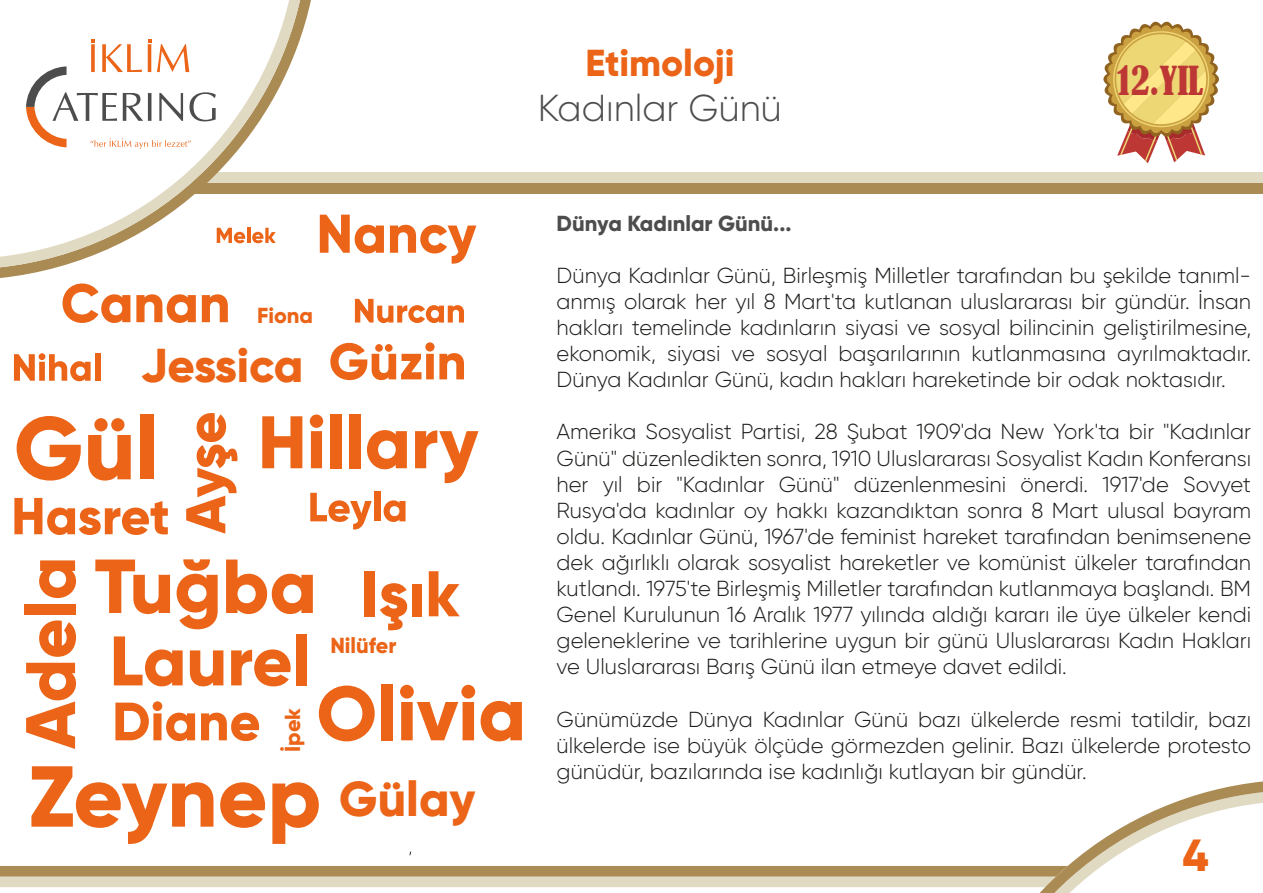
<style>
.page{position:relative;width:1263px;height:893px;background:#fff}
.page>*{position:absolute;margin:0;border:0;box-sizing:border-box;transform-origin:0 0}
.t1{font:800 88.65px "Gilroy";color:#eb6417}
.t2{font:800 86.25px "Gilroy";color:#eb6417}
.t3{font:800 76.65px "Gilroy";color:#eb6417}
.t4{font:800 74.25px "Gilroy";color:#eb6417}
.t5{font:800 69.9px "Gilroy";color:#eb6417}
.t6{font:800 64.5px "Gilroy";color:#eb6417}
.t7{font:800 54.45px "Gilroy";color:#eb6417}
.t8{font:800 53.85px "Gilroy";color:#eb6417}
.t9{font:800 49.05px "Gilroy";color:#eb6417}
.t10{font:800 47.55px "Gilroy";letter-spacing:-.01em;color:#eb6417}
.t11{font:800 45px "Gilroy";color:#eb6417}
.t12{font:300 37.5px "Gilroy";color:#4e4d4e}
.t13{font:800 37.5px "Gilroy";color:#eb6417}
.t14{font:condensed 37.5px "Bernard";color:#bd3835}
.t15{font:300 21.75px/26.1px "Gilroy";color:#1d1d1b;text-align:justify}
.t16{font:800 21.75px "Gilroy";color:#4e4d4e}
.t17{font:800 21.75px "Gilroy";color:#eb6417}
</style>
<div class="page">
<svg style="left:1103px;top:22px;width:116px;height:141px"></svg>
<svg style="left:0;top:781px;width:1263px;height:112px"></svg>
<div style="left:191px;top:172px;width:1072px;height:11px;background:#e0dac2"></div>
<div style="left:191px;top:183px;width:1072px;height:11px;background:#ab8b54"></div>
<svg style="left:0;top:0;width:311px;height:278px"></svg>
<svg style="left:0;top:0;width:300px;height:267px"></svg>
<svg style="left:310px;top:493px;width:62px;height:37px"></svg>
<div style="left:374px;top:492px;width:6px;height:29px;background:#eb6417"></div>
<svg style="left:384px;top:500px;width:21px;height:22px"></svg>
<svg style="left:63px;top:283px;width:67px;height:40px"></svg>
<svg style="left:136px;top:294px;width:60px;height:29px"></svg>
<svg style="left:202px;top:294px;width:26px;height:28px"></svg>
<svg style="left:355px;top:299px;width:109px;height:24px"></svg>
<svg style="left:0;top:39px;width:276px;height:218px"></svg>
<svg style="left:14px;top:353px;width:77px;height:28px"></svg>
<div style="left:95px;top:353px;width:5px;height:28px;background:#eb6417"></div>
<svg style="left:14px;top:498px;width:154px;height:37px"></svg>
<svg style="left:95px;top:559px;width:75px;height:55px"></svg>
<svg style="left:177px;top:559px;width:41px;height:70px"></svg>
<svg style="left:226px;top:559px;width:87px;height:55px"></svg>
<svg style="left:186px;top:413px;width:52px;height:121px"></svg>
<svg style="left:330px;top:342px;width:134px;height:38px"></svg>
<h3 class="t13" style="left:585px;top:39px;width:151px">Etimoloji</h3>
<h3 class="t12" style="left:538px;top:85px;width:246px">Kadınlar Günü</h3>
<h3 class="t14" style="left:1117px;top:58px;width:88px">12.YIL</h3>
<h3 class="t7" style="left:316px;top:199px;width:161px">Nancy</h3>
<p class="t17" style="left:257px;top:302px;width:58px">Fiona</p>
<h3 class="t10" style="left:140px;top:335px;width:164px">Jessica</h3>
<h1 class="t1" style="left:14px;top:392px;width:146px">Gül</h1>
<h3 class="t4" style="left:258px;top:395px;width:222px">Hillary</h3>
<h3 class="t5" style="left:7px;top:749px;width:194px;rotate:-90deg">Adela</h3>
<h3 class="t5" style="left:110px;top:617px;width:203px">Laurel</h3>
<h3 class="t8" style="left:112px;top:688px;width:150px">Diane</h3>
<p class="t17" style="left:279px;top:752px;width:45px;rotate:-90deg">İpek</p>
<h3 class="t6" style="left:361px;top:553px;width:101px">Işık</h3>
<p class="t17" style="left:330px;top:632px;width:68px">Nilüfer</p>
<h3 class="t3" style="left:316px;top:665px;width:211px">Olivia</h3>
<h2 class="t2" style="left:28px;top:742px;width:294px">Zeynep</h2>
<h3 class="t9" style="left:339px;top:768px;width:138px">Gülay</h3>
<p class="t16" style="left:556px;top:209px;width:236px">Dünya Kadınlar Günü...</p>
<p class="t15" style="left:556px;top:262px;width:696px">Dünya Kadınlar Günü, Birleşmiş Milletler tarafından bu şekilde tanıml&shy;anmış olarak her yıl 8 Mart'ta kutlanan uluslararası bir gündür. İnsan hakları temelinde kadınların siyasi ve sosyal bilincinin geliştirilmesine, ekonomik, siyasi ve sosyal başarılarının kutlanmasına ayrılmaktadır.<br>Dünya Kadınlar Günü, kadın hakları hareketinde bir odak noktasıdır.</p>
<p class="t15" style="left:556px;top:419px;width:696px">Amerika Sosyalist Partisi, 28 Şubat 1909'da New York'ta bir "Kadınlar Günü" düzenledikten sonra, 1910 Uluslararası Sosyalist Kadın Konferansı her yıl bir "Kadınlar Günü" düzenlenmesini önerdi. 1917'de Sovyet Rusya'da kadınlar oy hakkı kazandıktan sonra 8 Mart ulusal bayram oldu. Kadınlar Günü, 1967'de feminist hareket tarafından benimsenene dek ağırlıklı olarak sosyalist hareketler ve komünist ülkeler tarafından kutlandı. 1975'te Birleşmiş Milletler tarafından kutlanmaya başlandı. BM Genel Kurulunun 16 Aralık 1977 yılında aldığı kararı ile üye ülkeler kendi geleneklerine ve tarihlerine uygun bir günü Uluslararası Kadın Hakları ve Uluslararası Barış Günü ilan etmeye davet edildi.</p>
<p class="t15" style="left:556px;top:706px;width:696px">Günümüzde Dünya Kadınlar Günü bazı ülkelerde resmi tatildir, bazı ülkelerde ise büyük ölçüde görmezden gelinir. Bazı ülkelerde protesto günüdür, bazılarında ise kadınlığı kutlayan bir gündür.</p>
<h3 class="t11" style="left:1182px;top:827px;width:28px">4</h3>
</div>
